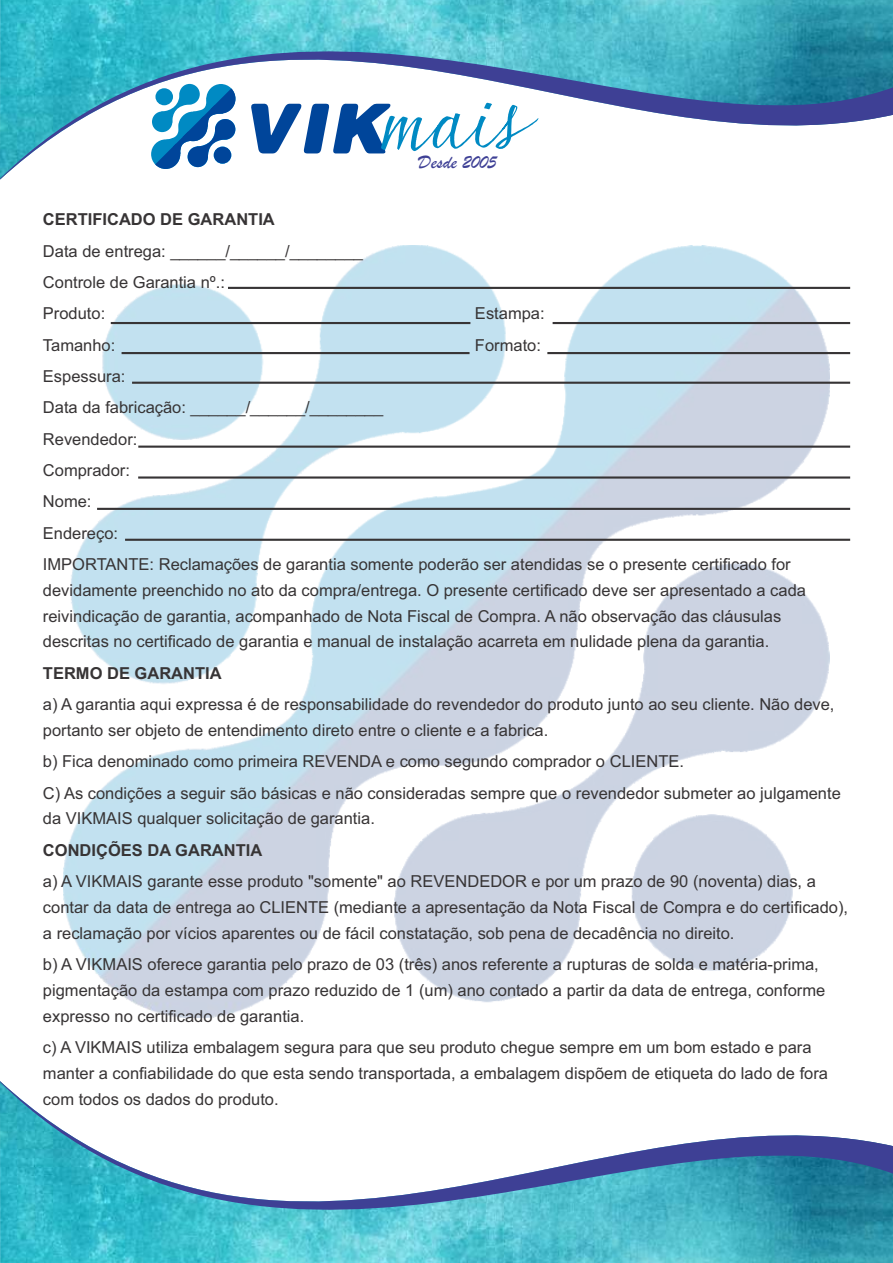
<style>
.page{position:relative;width:893px;height:1263px;background:#fff}
.page>*{position:absolute;margin:0;border:0;box-sizing:border-box;transform-origin:0 0}
.t1{font:19.65px "Brush Script";color:#3e4095}
.t2{font:16.5px/31.3px "Arial";color:#373435}
.t3{font:700 16.5px "Arial";color:#373435}
</style>
<div class="page">
<img style="left:63px;top:245px;width:767px;height:773px">
<svg style="left:0;top:1081px;width:893px;height:182px"></svg>
<svg style="left:0;top:0;width:893px;height:180px"></svg>
<hr style="left:228px;top:287px;width:622px;height:2px;background:#373435">
<hr style="left:553px;top:322px;width:297px;height:2px;background:#373435">
<hr style="left:547px;top:352px;width:303px;height:2px;background:#373435">
<hr style="left:132px;top:382px;width:718px;height:2px;background:#373435">
<hr style="left:138px;top:446px;width:712px;height:2px;background:#373435">
<hr style="left:138px;top:476px;width:712px;height:3px;background:#373435">
<hr style="left:97px;top:508px;width:753px;height:2px;background:#373435">
<hr style="left:125px;top:539px;width:725px;height:2px;background:#373435">
<hr style="left:122px;top:352px;width:348px;height:2px;background:#373435">
<hr style="left:111px;top:322px;width:359px;height:2px;background:#373435">
<p class="t3" style="left:43px;top:213px;width:233px">CERTIFICADO DE GARANTIA</p>
<p class="t2" style="left:43px;top:237px;width:322px">Data de entrega: ______/______/________<br>Controle de Garantia nº.:<br>Produto:</p>
<p class="t1" style="left:418px;top:156px;width:80px">Desde 2005</p>
<p class="t2" style="left:475px;top:299px;width:71px">Estampa:</p>
<p class="t2" style="left:43px;top:331px;width:74px">Tamanho:</p>
<p class="t2" style="left:475px;top:331px;width:68px">Formato:</p>
<p class="t2" style="left:43px;top:362px;width:749px">Espessura:<br>Data da fabricação: ______/______/________<br>Revendedor:<br>Comprador:<br>Nome:<br>Endereço:<br>IMPORTANTE: Reclamações de garantia somente poderão ser atendidas se o presente certificado for</p>
<p class="t2" style="left:43px;top:578px;width:765px;line-height:25.8px">devidamente preenchido no ato da compra/entrega. O presente certificado deve ser apresentado a cada reivindicação de garantia, acompanhado de Nota Fiscal de Compra. A não observação das cláusulas descritas no certificado de garantia e manual de instalação acarreta em nulidade plena da garantia.</p>
<p class="t3" style="left:43px;top:667px;width:180px">TERMO DE GARANTIA</p>
<p class="t2" style="left:43px;top:693px;width:793px;line-height:25.8px">a) A garantia aqui expressa é de responsabilidade do revendedor do produto junto ao seu cliente. Não deve, portanto ser objeto de entendimento direto entre o cliente e a fabrica.</p>
<p class="t2" style="left:43px;top:747px;width:799px">b) Fica denominado como primeira REVENDA e como segundo comprador o CLIENTE.<br>C) As condições a seguir são básicas e não consideradas sempre que o revendedor submeter ao julgamente</p>
<p class="t2" style="left:43px;top:804px;width:333px">da VIKMAIS qualquer solicitação de garantia.</p>
<p class="t3" style="left:43px;top:844px;width:221px">CONDIÇÕES DA GARANTIA</p>
<p class="t2" style="left:43px;top:870px;width:807px;line-height:25.8px">a) A VIKMAIS garante esse produto "somente" ao REVENDEDOR e por um prazo de 90 (noventa) dias, a contar da data de entrega ao CLIENTE (mediante a apresentação da Nota Fiscal de Compra e do certificado), a reclamação por vícios aparentes ou de fácil constatação, sob pena de decadência no direito.</p>
<p class="t2" style="left:43px;top:953px;width:784px;line-height:25.8px">b) A VIKMAIS oferece garantia pelo prazo de 03 (três) anos referente a rupturas de solda e matéria-prima, pigmentação da estampa com prazo reduzido de 1 (um) ano contado a partir da data de entrega, conforme expresso no certificado de garantia.</p>
<p class="t2" style="left:43px;top:1036px;width:787px;line-height:25.8px">c) A VIKMAIS utiliza embalagem segura para que seu produto chegue sempre em um bom estado e para manter a confiabilidade do que esta sendo transportada, a embalagem dispõem de etiqueta do lado de fora com todos os dados do produto.</p>
</div>
